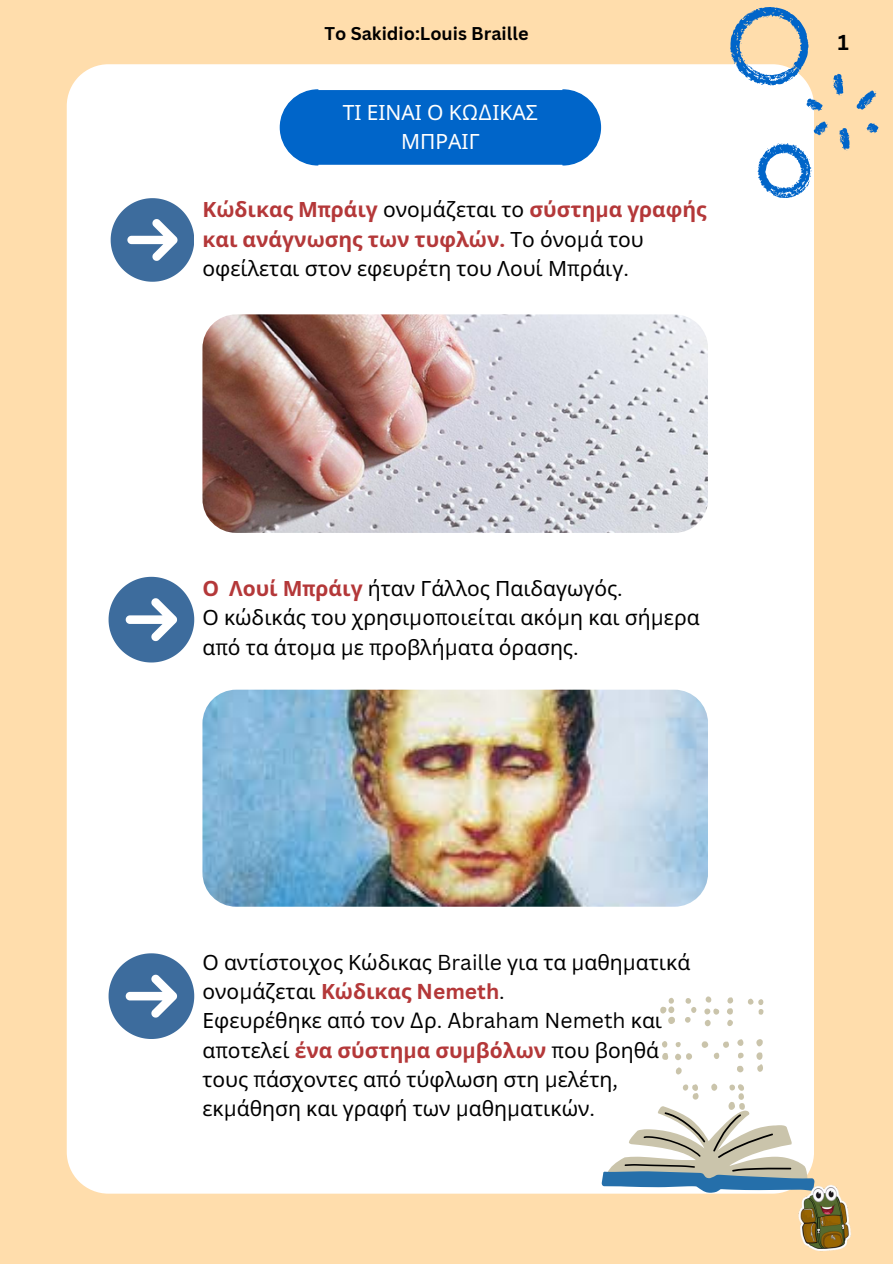
<style>
.page{position:relative;width:893px;height:1264px;background:#fff}
.page>*{position:absolute;margin:0;border:0;box-sizing:border-box;transform-origin:0 0}
.t1{font:21px/29.2px "Noto Sans";color:#000}
.t2{font:21px/29.2px "Noto Sans";color:#fffffe;text-align:center}
.t3{font:700 21px "Canva Sans";color:#000}
.t4{font:700 18px "Canva Sans";color:#000}
.s1{font-family:"Canva Sans"}
.s2{font-weight:700;color:#b43839}
.s3{font-family:"Canva Sans";font-weight:700;color:#b43839}
</style>
<div class="page">
<div style="left:0;top:0;width:892px;height:1263px;background:#ffddac"></div>
<div style="left:67px;top:64px;width:747px;height:1129px;background:#fff"></div>
<img style="left:202px;top:314px;width:505px;height:218px">
<img style="left:202px;top:689px;width:505px;height:217px;border-radius:34px">
<svg style="left:280px;top:89px;width:321px;height:76px;background:#106ecc"></svg>
<svg style="left:111px;top:198px;width:83px;height:83px;background:#7a9abb"></svg>
<svg style="left:108px;top:577px;width:86px;height:85px;background:#7b9bbc"></svg>
<svg style="left:108px;top:953px;width:86px;height:85px;background:#7b9bbc"></svg>
<svg style="left:601px;top:996px;width:213px;height:196px;background:#e7e9e8"></svg>
<img style="left:742px;top:1174px;width:109px;height:77px">
<svg style="left:729px;top:7px;width:149px;height:191px"></svg>
<p class="t4" style="left:324px;top:21px;width:205px">To Sakidio:Louis Braille</p>
<p class="t2" style="left:343px;top:97px;width:196px">ΤΙ ΕΙΝΑΙ Ο Κ<span class="s1">ΩΔ</span>ΙΚΑΣ<br>ΜΠΡΑΙΓ</p>
<p class="t1" style="left:202px;top:195px;width:505px"><span class="s2">Κώδικας Μ</span><span class="s3">π</span><span class="s2">ράιγ</span> ονο<span class="s1">μ</span>άζεται το <span class="s2">σύστη</span><span class="s3">μ</span><span class="s2">α γραφής και ανάγνωσης των τυφλών</span><span class="s3">.</span> Το όνο<span class="s1">μ</span>ά του οφείλεται στον εφευρέτη του Λουί Μ<span class="s1">π</span>ράιγ<span class="s1">.</span></p>
<p class="t1" style="left:202px;top:573px;width:422px"><span class="s2">Ο Λουί Μ</span><span class="s3">π</span><span class="s2">ράιγ</span> ήταν Γάλλος Παιδαγωγός<span class="s1">.</span></p>
<p class="t1" style="left:202px;top:602px;width:498px">Ο κώδικάς του χρησι<span class="s1">μ</span>ο<span class="s1">π</span>οιείται ακό<span class="s1">μ</span>η και σή<span class="s1">μ</span>ερα α<span class="s1">π</span>ό τα άτο<span class="s1">μ</span>α <span class="s1">μ</span>ε <span class="s1">π</span>ροβλή<span class="s1">μ</span>ατα όρασης<span class="s1">.</span></p>
<p class="t1" style="left:202px;top:947px;width:489px">Ο αντίστοιχος Κώδικας <span class="s1">Braille</span> για τα <span class="s1">μ</span>αθη<span class="s1">μ</span>ατικά ονο<span class="s1">μ</span>άζεται <span class="s2">Κώδικας</span> <span class="s3">Nemeth</span><span class="s1">.</span></p>
<p class="t1" style="left:202px;top:1005px;width:461px">Εφευρέθηκε α<span class="s1">π</span>ό τον <span class="s1">Δ</span>ρ<span class="s1">. Abraham Nemeth</span> και α<span class="s1">π</span>οτελεί <span class="s2">ένα σύστη</span><span class="s3">μ</span><span class="s2">α συ</span><span class="s3">μ</span><span class="s2">βόλων</span> <span class="s1">π</span>ου βοηθά τους <span class="s1">π</span>άσχοντες α<span class="s1">π</span>ό τύφλωση στη <span class="s1">μ</span>ελέτη<span class="s1">, </span>εκ<span class="s1">μ</span>άθηση και γραφή των <span class="s1">μ</span>αθη<span class="s1">μ</span>ατικών<span class="s1">.</span></p>
<p class="t3" style="left:837px;top:28px;width:13px">1</p>
</div>
